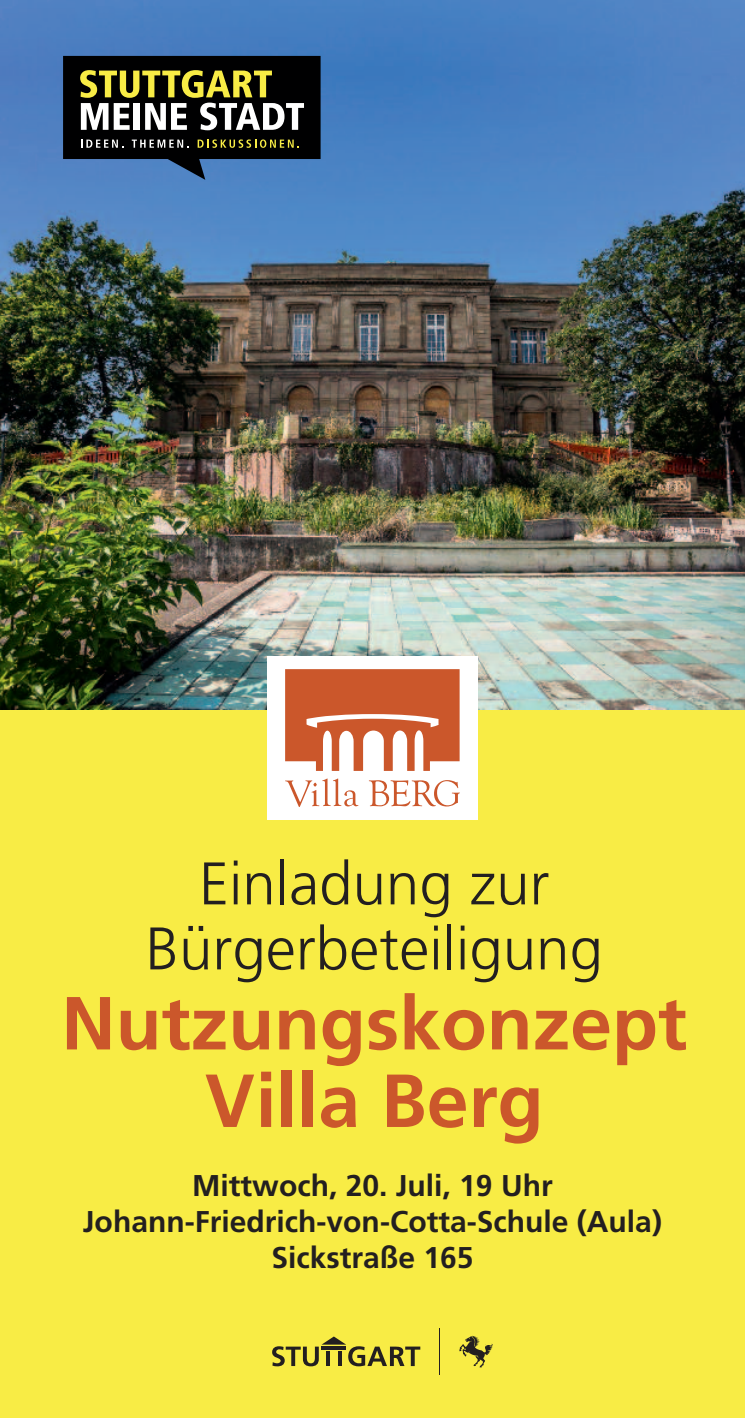
<style>
.page{position:relative;width:745px;height:1418px;background:#fff}
.page>*{position:absolute;margin:0;border:0;box-sizing:border-box;transform-origin:0 0}
.t1{font:700 75px/77.5px "Frutiger LT Com";color:#cb572b;text-align:center}
.t2{font:300 60px/65px "Frutiger LT Com";color:#231f20;text-align:center}
.t3{font:700 30px/36px "Frutiger LT Com";color:#231f20;text-align:center}
</style>
<div class="page">
<div style="left:0;top:567px;width:744px;height:850px;background:#f8ec45"></div>
<img style="left:0;top:0;width:744px;height:709px">
<svg style="left:63px;top:56px;width:257px;height:124px;background:#3e4541"></svg>
<svg style="left:272px;top:1336px;width:148px;height:30px"></svg>
<svg style="left:459px;top:1335px;width:33px;height:32px"></svg>
<hr style="left:439px;top:1328px;width:1px;height:47px;background:#231f20">
<div style="left:267px;top:656px;width:210px;height:164px;background:#fff"></div>
<svg style="left:285px;top:778px;width:73px;height:29px"></svg>
<svg style="left:368px;top:780px;width:91px;height:26px"></svg>
<svg style="left:285px;top:669px;width:174px;height:102px"></svg>
<h2 class="t2" style="left:145px;top:851px;width:458px">Einladung zur<br>Bürgerbeteiligung</h2>
<h1 class="t1" style="left:61px;top:985px;width:626px">Nutzungskonzept<br>Villa Berg</h1>
<p class="t3" style="left:83px;top:1167px;width:580px">Mittwoch, 20. Juli, 19 Uhr<br>Johann-Friedrich-von-Cotta-Schule (Aula)<br>Sickstraße 165</p>
</div>
